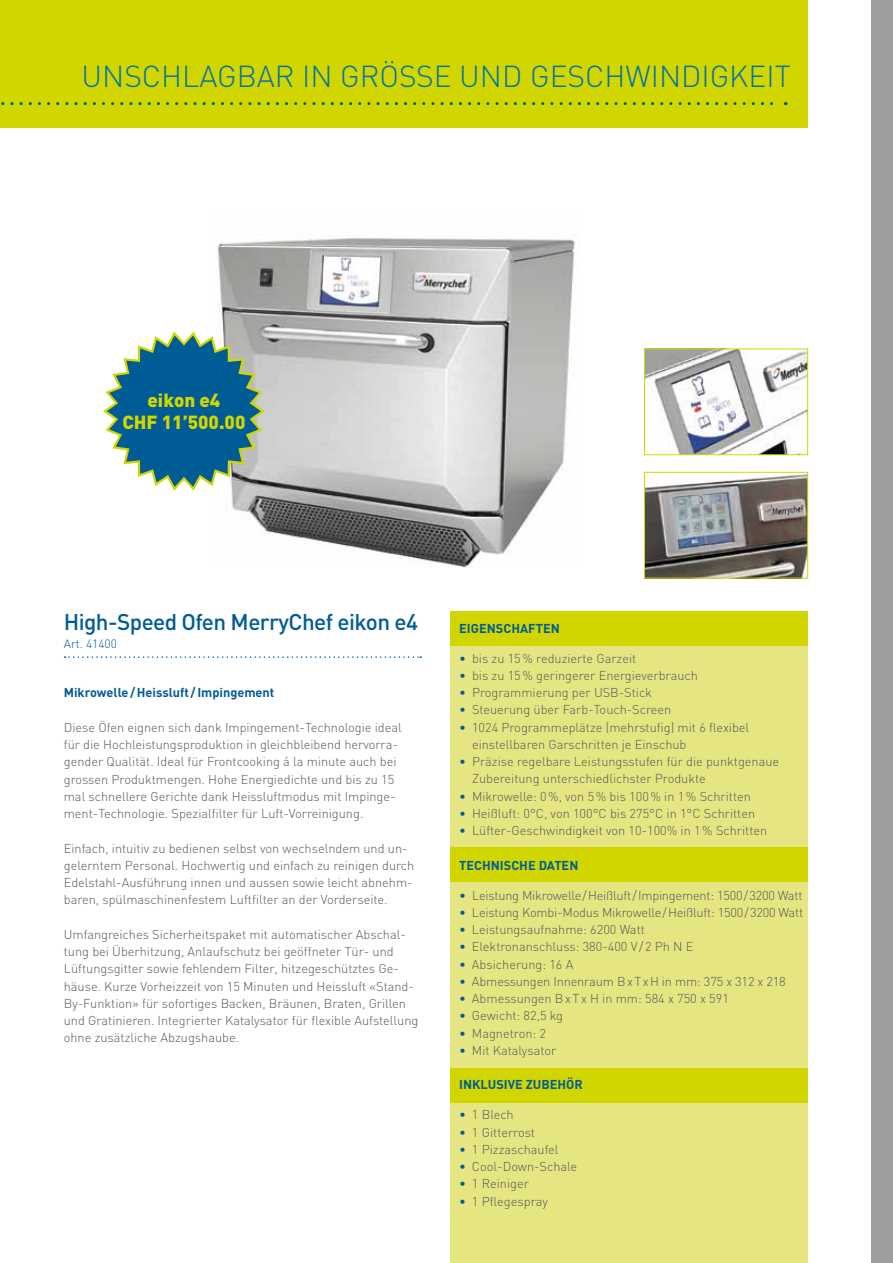
<style>
.page{position:relative;width:893px;height:1263px;background:#fff}
.page>*{position:absolute;margin:0;border:0;box-sizing:border-box;transform-origin:0 0}
.t1{font:300 30px "DIN";color:#0074a7}
.t2{font:500 22.5px "DIN";letter-spacing:-.025em;color:#005c95}
.t3{font:900 18.75px/22.5px "DIN";color:#d2d600;text-align:center}
.t4{font:300 12.75px/17.2px "DIN";color:#58585a}
.t5{font:700 12.75px "DIN";color:#005c95}
.t6{font:300 12px "DIN";color:#005c95}
.s1{color:#005c95}
</style>
<div class="page">
<div style="left:0;top:0;width:808px;height:128px;background:#d2d600"></div>
<div style="left:451px;top:611px;width:357px;height:652px;background:#e5e682"></div>
<div style="left:451px;top:611px;width:357px;height:34px;background:#d2d600"></div>
<div style="left:451px;top:847px;width:357px;height:34px;background:#d2d600"></div>
<div style="left:451px;top:1068px;width:357px;height:34px;background:#d2d600"></div>
<svg style="left:65px;top:656px;width:356px;height:2px"></svg>
<img style="left:217px;top:234px;width:358px;height:334px">
<img style="left:646px;top:351px;width:160px;height:102px">
<div style="left:644px;top:349px;width:164px;height:106px;border:1px solid #d2d600"></div>
<img style="left:646px;top:474px;width:160px;height:102px">
<div style="left:644px;top:472px;width:164px;height:106px;border:1px solid #d2d600"></div>
<svg style="left:103px;top:330px;width:163px;height:162px"></svg>
<div style="left:872px;top:0;width:21px;height:1263px;background:#9c9e9f"></div>
<svg style="left:1px;top:102px;width:785px;height:3px"></svg>
<h1 class="t1" style="left:82px;top:58px;width:63px">Unschlagbar</h1>
<h1 class="t1" style="left:302px;top:58px;width:76px">in Grösse</h1>
<h1 class="t1" style="left:459px;top:58px;width:109px">und Geschwi</h1>
<h1 class="t1" style="left:659px;top:58px;width:39px">ndigkeit</h1>
<h3 class="t3" style="left:122px;top:388px;width:125px">eikon e4<br>CHF 11’500.00</h3>
<h2 class="t2" style="left:64px;top:607px;width:356px">High-Speed Ofen MerryChef eikon e4</h2>
<p class="t6" style="left:64px;top:636px;width:55px">Art. 41400</p>
<p class="t5" style="left:64px;top:684px;width:212px">MIKROWELLE/ HEISSLUFT / I MPINGEMENT</p>
<p class="t4" style="left:64px;top:718px;width:340px">Diese Öfen eignen sich dank Impingement-Technologie ideal für die Hochleistungsproduktion in gleichbleibend hervorra&shy;gender Qualität. Ideal für Frontcooking á la minute auch bei grossen Produktmengen. Hohe Energiedichte und bis zu 15 mal schnellere Gerichte dank Heissluftmodus mit Impinge&shy;ment-Technologie. Spezialfilter für Luft-Vorreinigung.</p>
<p class="t4" style="left:64px;top:839px;width:352px">Einfach, intuitiv zu bedienen selbst von wechselndem und un&shy;gelerntem Personal. Hochwertig und einfach zu reinigen durch Edelstahl-Ausführung innen und aussen sowie leicht abnehm&shy;baren, spülmaschinenfestem Luftfilter an der Vorderseite.</p>
<p class="t4" style="left:64px;top:925px;width:356px">Umfangreiches Sicherheitspaket mit automatischer Abschal&shy;tung bei Überhitzung, Anlaufschutz bei geöffneter Tür- und Lüftungsgitter sowie fehlendem Filter, hitzegeschütztes Ge&shy;häuse. Kurze Vorheizzeit von 15 Minuten und Heissluft «Stand-By- Funktion» für sofortiges Backen, Bräunen, Braten, Grillen und Gratinieren. Integrierter Katalysator für flexible Aufstellung ohne zusätzliche Abzugshaube.</p>
<p class="t5" style="left:459px;top:620px;width:102px">EIGENSCHAFTEN</p>
<p class="t4" style="left:459px;top:649px;width:179px"><span class="s1">•</span> bis zu 15% reduzierte Garzeit</p>
<p class="t4" style="left:459px;top:666px;width:240px"><span class="s1">•</span> bis zu 15% geringerer Energieverbrauch</p>
<p class="t4" style="left:459px;top:684px;width:194px"><span class="s1">•</span> Programmierung per USB-Stick</p>
<p class="t4" style="left:459px;top:701px;width:214px"><span class="s1">•</span> Steuerung über Farb-Touch-Screen</p>
<p class="t4" style="left:472px;top:718px;width:279px;text-indent:-13px"><span class="s1">•</span> 1024 Programmeplätze (mehrstufig) mit 6 flexibel einstellbaren Garschritten je Einschub</p>
<p class="t4" style="left:472px;top:753px;width:309px;text-indent:-13px"><span class="s1">•</span> Präzise regelbare Leistungsstufen für die punktgenaue<br>Zubereitung unterschiedlichster Produkte</p>
<p class="t4" style="left:459px;top:787px;width:293px"><span class="s1">•</span> Mikrowelle: 0%, von 5% bis 100% in 1% Schritten</p>
<p class="t4" style="left:459px;top:804px;width:297px"><span class="s1">•</span> Heißluft: 0°C, von 100°C bis 275°C in 1°C Schritten</p>
<p class="t4" style="left:459px;top:822px;width:309px"><span class="s1">•</span> Lüfter-Geschwindigkeit von 10- 100% in 1% Schritten</p>
<p class="t5" style="left:459px;top:857px;width:121px">TECHNISCHE DATEN</p>
<p class="t4" style="left:459px;top:886px;width:345px"><span class="s1">•</span> Leistung Mikrowelle/Heißluft/Impingement: 1500/3200 Watt</p>
<p class="t4" style="left:459px;top:903px;width:345px"><span class="s1">•</span> Leistung Kombi- Modus Mikrowelle/Heißluft: 1500/3200 Watt</p>
<p class="t4" style="left:459px;top:921px;width:187px"><span class="s1">•</span> Leistungsaufnahme: 6200 Watt</p>
<p class="t4" style="left:459px;top:938px;width:236px"><span class="s1">•</span> Elektronanschluss: 380-400 V/2 Ph N E</p>
<p class="t4" style="left:459px;top:955px;width:116px"><span class="s1">•</span> Absicherung: 16 A</p>
<p class="t4" style="left:459px;top:972px;width:328px"><span class="s1">•</span> Abmessungen Innenraum BxTxH in mm: 375 x 312 x 218</p>
<p class="t4" style="left:459px;top:990px;width:271px"><span class="s1">•</span> Abmessungen BxTx H in mm: 584 x 750 x 591</p>
<p class="t4" style="left:459px;top:1007px;width:105px"><span class="s1">•</span> Gewicht: 82,5 kg</p>
<p class="t4" style="left:459px;top:1024px;width:88px"><span class="s1">•</span> Magnetron: 2</p>
<p class="t4" style="left:459px;top:1041px;width:99px"><span class="s1">•</span> Mit Katalysator</p>
<p class="t5" style="left:459px;top:1076px;width:125px">I NKLUSIVE ZUBEHÖR</p>
<p class="t4" style="left:459px;top:1106px;width:56px"><span class="s1">•</span> 1 Blech</p>
<p class="t4" style="left:459px;top:1123px;width:77px"><span class="s1">•</span> 1 Gitterrost</p>
<p class="t4" style="left:459px;top:1140px;width:101px"><span class="s1">•</span> 1 Pizzaschaufel</p>
<p class="t4" style="left:459px;top:1158px;width:119px"><span class="s1">•</span> Cool- Down-Schale</p>
<p class="t4" style="left:459px;top:1175px;width:71px"><span class="s1">•</span> 1 Reiniger</p>
<p class="t4" style="left:459px;top:1192px;width:90px"><span class="s1">•</span> 1 Pflegespray</p>
</div>
